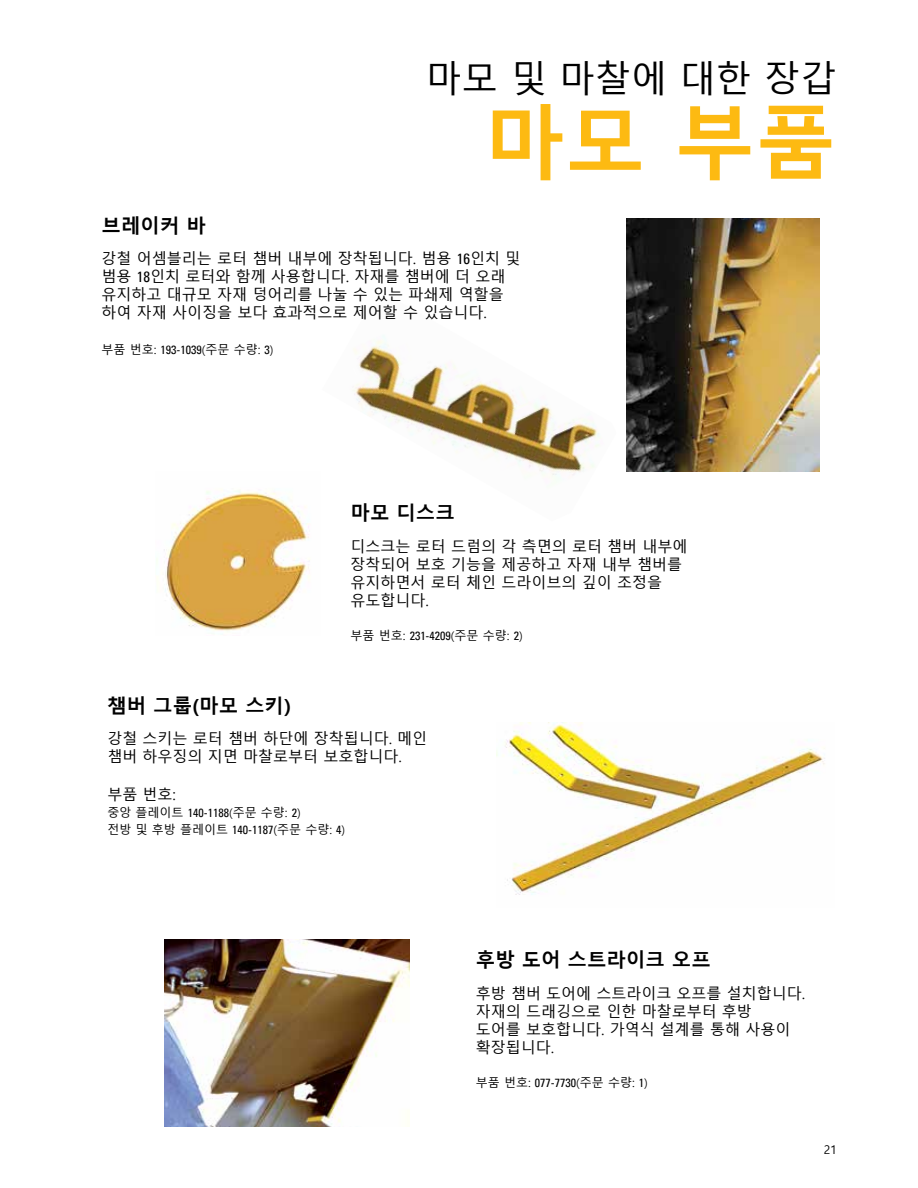
<style>
.page{position:relative;width:918px;height:1188px;background:#fff}
.page>*{position:absolute;margin:0;border:0;box-sizing:border-box;transform-origin:0 0}
.t1{font:700 81px "Malgun Gothic";color:#fdba12}
.t2{font:36px "Malgun Gothic";color:#000}
.t3{font:700 19.5px "Malgun Gothic";color:#000}
.t4{font:15px/18px "Malgun Gothic";color:#000}
.t5{font:12px/17.1px "Malgun Gothic";color:#000}
.s1{font-family:"Univers LT";font-stretch:condensed}
</style>
<div class="page">
<img style="left:626px;top:218px;width:194px;height:254px">
<img style="left:353px;top:335px;width:246px;height:143px">
<img style="left:497px;top:722px;width:328px;height:173px">
<img style="left:156px;top:491px;width:154px;height:140px">
<img style="left:165px;top:940px;width:244px;height:187px">
<h2 class="t2" style="left:426px;top:59px;width:412px">마모 및 마찰에 대한 장갑</h2>
<h1 class="t1" style="left:484px;top:96px;width:354px">마모 부품</h1>
<h3 class="t3" style="left:102px;top:214px;width:106px">브레이커 바</h3>
<p class="t4" style="left:102px;top:250px;width:420px">강철 어셈블리는 로터 챔버 내부에 장착됩니다. 범용 <span class="s1">16</span>인치 및 범용 <span class="s1">18</span>인치 로터와 함께 사용합니다. 자재를 챔버에 더 오래 유지하고 대규모 자재 덩어리를 나눌 수 있는 파쇄제 역할을 하여 자재 사이징을 보다 효과적으로 제어할 수 있습니다.</p>
<p class="t5" style="left:102px;top:341px;width:174px">부품 번호: <span class="s1">193-1039</span>(주문 수량: <span class="s1">3</span>)</p>
<h3 class="t3" style="left:351px;top:502px;width:106px">마모 디스크</h3>
<p class="t4" style="left:351px;top:538px;width:338px">디스크는 로터 드럼의 각 측면의 로터 챔버 내부에 장착되어 보호 기능을 제공하고 자재 내부 챔버를 유지하면서 로터 체인 드라이브의 깊이 조정을 유도합니다.</p>
<p class="t5" style="left:351px;top:628px;width:174px">부품 번호: <span class="s1">231-4209</span>(주문 수량: <span class="s1">2</span>)</p>
<h3 class="t3" style="left:107px;top:694px;width:185px">챔버 그룹(마모 스키)</h3>
<p class="t4" style="left:107px;top:730px;width:321px">강철 스키는 로터 챔버 하단에 장착됩니다. 메인 챔버 하우징의 지면 마찰로부터 보호합니다.</p>
<p class="t4" style="left:107px;top:785px;width:70px">부품 번호:</p>
<p class="t5" style="left:107px;top:804px;width:239px">중앙 플레이트 <span class="s1">140-1188</span>(주문 수량: <span class="s1">2</span>)<br>전방 및 후방 플레이트 <span class="s1">140-1187</span>(주문 수량: <span class="s1">4</span>)</p>
<h3 class="t3" style="left:476px;top:949px;width:237px">후방 도어 스트라이크 오프</h3>
<p class="t4" style="left:476px;top:985px;width:331px">후방 챔버 도어에 스트라이크 오프를 설치합니다. 자재의 드래깅으로 인한 마찰로부터 후방<br>도어를 보호합니다. 가역식 설계를 통해 사용이 확장됩니다.</p>
<p class="t5" style="left:476px;top:1075px;width:174px">부품 번호: <span class="s1">077-7730</span>(주문 수량: <span class="s1">1</span>)</p>
<p class="t5" style="left:824px;top:1141px;width:15px">21</p>
</div>
